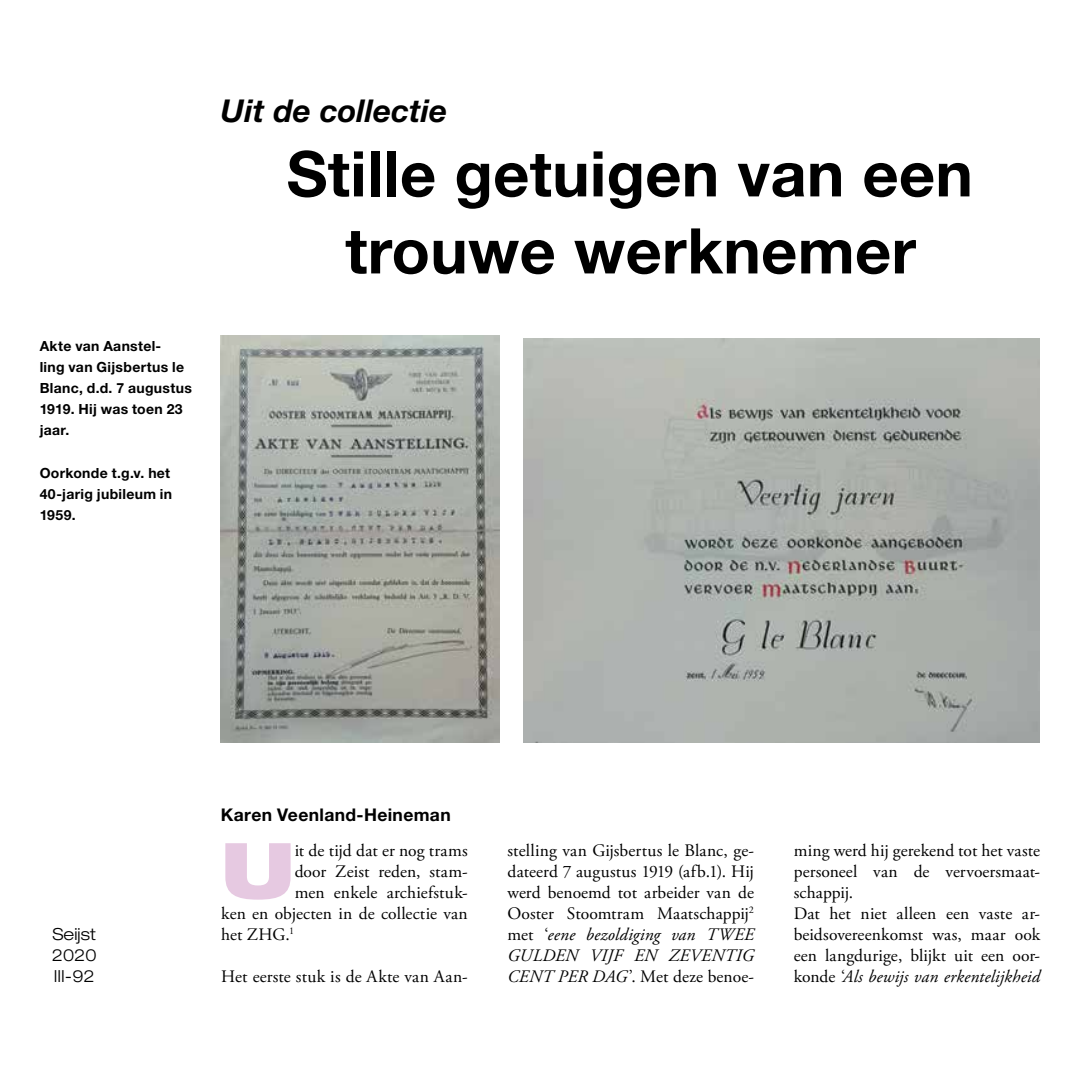
<style>
.page{position:relative;width:1092px;height:1092px;background:#fff}
.page>*{position:absolute;margin:0;border:0;box-sizing:border-box;transform-origin:0 0}
.t1{font:900 expanded 76.3px "Helvetica Neue LT Std";color:#e6c9e1}
.t2{font:700 63px/77px "Helvetica Neue LT Std";letter-spacing:.005em;color:#000;text-align:center}
.t3{font:italic 700 31.5px "Helvetica Neue LT Std";letter-spacing:.005em;color:#000}
.t4{font:17.5px/21px "Adobe Garamond Pro";letter-spacing:.005em;color:#000;text-align:justify}
.t5{font:700 17.5px "Helvetica Neue LT Std";letter-spacing:.02em;color:#000}
.t6{font:300 expanded 16.62px/21px "Helvetica Neue LT Std";letter-spacing:.005em;color:#000;text-align:justify}
.t7{font:700 14px/21px "Helvetica Neue LT Std";letter-spacing:.025em;color:#000}
.s1{font-style:italic}
</style>
<div class="page">
<img style="left:221px;top:336px;width:278px;height:406px">
<img style="left:523px;top:338px;width:516px;height:404px">
<p class="t7" style="left:40px;top:335px;width:154px">Akte van Aanstel-<br>ling van Gijsbertus le<br>Blanc, d.d. 7 augustus<br>1919. Hij was toen 23 jaar.</p>
<p class="t7" style="left:40px;top:461px;width:134px">Oorkonde t.g.v. het<br>40-jarig jubileum in<br>1959.</p>
<h3 class="t3" style="left:221px;top:91px;width:228px">Uit de collectie</h3>
<h2 class="t2" style="left:286px;top:134px;width:687px">Stille getuigen van een trouwe werknemer</h2>
<p class="t6" style="left:52px;top:923px;width:46px">Seijst 2020<br>III-92</p>
<p class="t5" style="left:221px;top:804px;width:231px">Karen Veenland-Heineman</p>
<h1 class="t1" style="left:221px;top:820px;width:75px">U</h1>
<p class="t4" style="left:295px;top:840px;width:174px">it de tijd dat er nog trams</p>
<p class="t4" style="left:295px;top:861px;width:174px">door Zeist reden, stam-</p>
<p class="t4" style="left:295px;top:882px;width:174px">men enkele archiefstuk-</p>
<p class="t4" style="left:221px;top:903px;width:248px">ken en objecten in de collectie van</p>
<p class="t4" style="left:221px;top:924px;width:74px">het ZHG.<sup>1</sup></p>
<p class="t4" style="left:221px;top:966px;width:248px">Het eerste stuk is de Akte van Aan-</p>
<p class="t4" style="left:507px;top:840px;width:248px">stelling van Gijsbertus le Blanc, ge&shy;dateerd 7 augustus 1919 (afb.1). Hij werd benoemd tot arbeider van de Ooster Stoomtram Maatschappij<sup>2 </sup>met ‘<span class="s1">eene bezoldiging van TWEE GULDEN VIJF EN ZEVENTIG CENT PER DAG</span>’. Met deze benoe-</p>
<p class="t4" style="left:793px;top:840px;width:248px;text-align:left">ming werd hij gerekend tot het vaste personeel van de vervoersmaat&shy;schappij.<br>Dat het niet alleen een vaste ar&shy;beidsovereenkomst was, maar ook een langdurige, blijkt uit een oor&shy;konde ‘<span class="s1">Als bewijs van erkentelijkheid</span></p>
</div>
